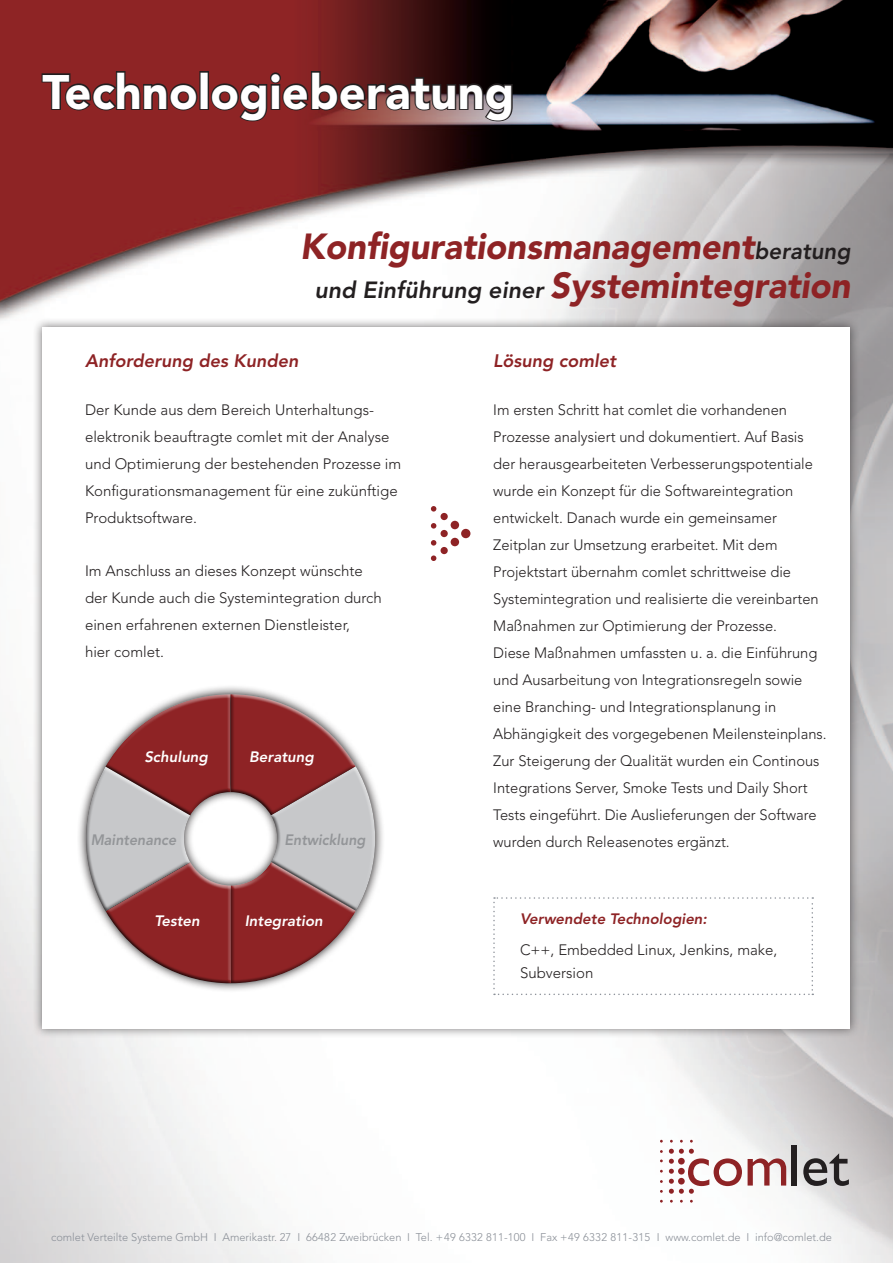
<style>
.page{position:relative;width:893px;height:1263px;background:#fff}
.page>*{position:absolute;margin:0;border:0;box-sizing:border-box;transform-origin:0 0}
.t1{font:900 48px "Avenir LT Std";letter-spacing:.005em;color:#fff}
.t2{font:italic 900 36px "Avenir LT Std";color:#8e2325;scale:.96 1}
.t3{font:italic 800 23.25px "Avenir LT Std";color:#231f20}
.t4{font:italic 800 18px "Avenir LT Std";color:#8e2325}
.t5{font:300 15px/27px "Avenir LT Std";color:#231f20}
.t6{font:italic 800 15px "Avenir LT Std";color:#fff}
.t7{font:italic 800 15px "Avenir LT Std";color:#8e2325}
.t8{font:italic 800 15px "Avenir LT Std";color:#939598;scale:.95 1}
.t9{font:300 11.1px "Avenir LT Std";color:#8b9098}
.s1{font-weight:800;font-size:23.25px;color:#231f20}
.s2{font-weight:900;font-size:36px;color:#8e2325}
</style>
<div class="page">
<img style="left:0;top:0;width:893px;height:1263px">
<div style="left:33px;top:318px;width:827px;height:720px;background:#231f20;opacity:.6"></div>
<div style="left:43px;top:327px;width:807px;height:702px;background:#fff"></div>
<div style="left:792px;top:1145px;width:5px;height:40px;background:#231f20"></div>
<svg style="left:803px;top:1153px;width:46px;height:33px;background:#908e8e"></svg>
<svg style="left:748px;top:1158px;width:38px;height:27px"></svg>
<svg style="left:669px;top:1149px;width:73px;height:45px"></svg>
<svg style="left:40px;top:70px;width:159px;height:42px;background:#6f2223"></svg>
<div style="left:199px;top:71px;width:10px;height:39px;border:3px solid #231f20"></div>
<svg style="left:210px;top:70px;width:304px;height:53px;background:#652f30"></svg>
<svg style="left:493px;top:897px;width:320px;height:98px"></svg>
<svg style="left:431px;top:555px;width:5px;height:6px"></svg>
<svg style="left:431px;top:506px;width:5px;height:6px"></svg>
<svg style="left:431px;top:523px;width:5px;height:6px"></svg>
<svg style="left:431px;top:540px;width:5px;height:6px"></svg>
<div style="left:441px;top:513px;width:7px;height:7px;background:#8e2325;border-radius:50%"></div>
<div style="left:441px;top:530px;width:7px;height:7px;background:#8e2325;border-radius:50%"></div>
<div style="left:441px;top:547px;width:7px;height:7px;background:#8e2325;border-radius:50%"></div>
<div style="left:451px;top:521px;width:8px;height:8px;background:#8e2325;border-radius:50%"></div>
<div style="left:451px;top:538px;width:8px;height:8px;background:#8e2325;border-radius:50%"></div>
<div style="left:461px;top:529px;width:9px;height:9px;background:#8e2325;border-radius:50%"></div>
<svg style="left:78px;top:686px;width:305px;height:305px"></svg>
<svg style="left:85px;top:694px;width:291px;height:289px"></svg>
<div style="left:85px;top:766px;width:106px;height:146px;background:#231f20;opacity:.75"></div>
<h1 class="t1" style="left:43px;top:63px;width:473px">Technologieberatung</h1>
<h2 class="t2" style="left:300px;top:225px;width:575px">Konfigurationsmanagement<span class="s1">beratung</span></h2>
<h3 class="t3" style="left:314px;top:276px;width:538px">und Einführung einer <span class="s2">Systemintegration</span></h3>
<p class="t4" style="left:85px;top:350px;width:215px">Anforderung des Kunden</p>
<p class="t4" style="left:493px;top:350px;width:124px">Lösung comlet</p>
<p class="t5" style="left:85px;top:397px;width:318px">Der Kunde aus dem Bereich Unterhaltungs&shy;elektronik beauftragte comlet mit der Analyse und Optimierung der bestehenden Prozesse im Konfigurationsmanagement für eine zukünftige Produktsoftware.</p>
<p class="t5" style="left:493px;top:397px;width:335px">Im ersten Schritt hat comlet die vorhandenen Prozesse analysiert und dokumentiert. Auf Basis der herausgearbeiteten Verbesserungspotentiale wurde ein Konzept für die Softwareintegration entwickelt. Danach wurde ein gemeinsamer Zeitplan zur Umsetzung erarbeitet. Mit dem Projektstart übernahm comlet schrittweise die Systemintegration und realisierte die vereinbarten Maßnahmen zur Optimierung der Prozesse.<br>Diese Maßnahmen umfassten u. a. die Einführung und Ausarbeitung von Integrationsregeln sowie eine Branching- und Integrationsplanung in Abhängigkeit des vorgegebenen Meilensteinplans.<br>Zur Steigerung der Qualität wurden ein Continous Integrations Server, Smoke Tests und Daily Short Tests eingeführt. Die Auslieferungen der Software wurden durch Releasenotes ergänzt.</p>
<p class="t5" style="left:85px;top:557px;width:298px">Im Anschluss an dieses Konzept wünschte der Kunde auch die Systemintegration durch einen erfahrenen externen Dienstleister,<br>hier comlet.</p>
<p class="t6" style="left:144px;top:748px;width:65px">Schulung</p>
<p class="t6" style="left:249px;top:748px;width:66px">Beratung</p>
<p class="t8" style="left:91px;top:831px;width:92px">Maintenance</p>
<p class="t8" style="left:284px;top:831px;width:87px">Entwicklung</p>
<p class="t6" style="left:155px;top:911px;width:47px">Testen</p>
<p class="t6" style="left:245px;top:911px;width:80px">Integration</p>
<p class="t7" style="left:520px;top:910px;width:188px">Verwendete Technologien:</p>
<p class="t5" style="left:520px;top:939px;width:259px;line-height:22.5px">C++, Embedded Linux, Jenkins, make,<br>Subversion</p>
<p class="t9" style="left:51px;top:1230px;width:782px">comlet Verteilte Systeme GmbH I Amerikastr. 27 I 66482 Zweibrücken I Tel. +49 6332 811-100 I Fax +49 6332 811-315 I www.comlet.de I info@comlet.de</p>
</div>
